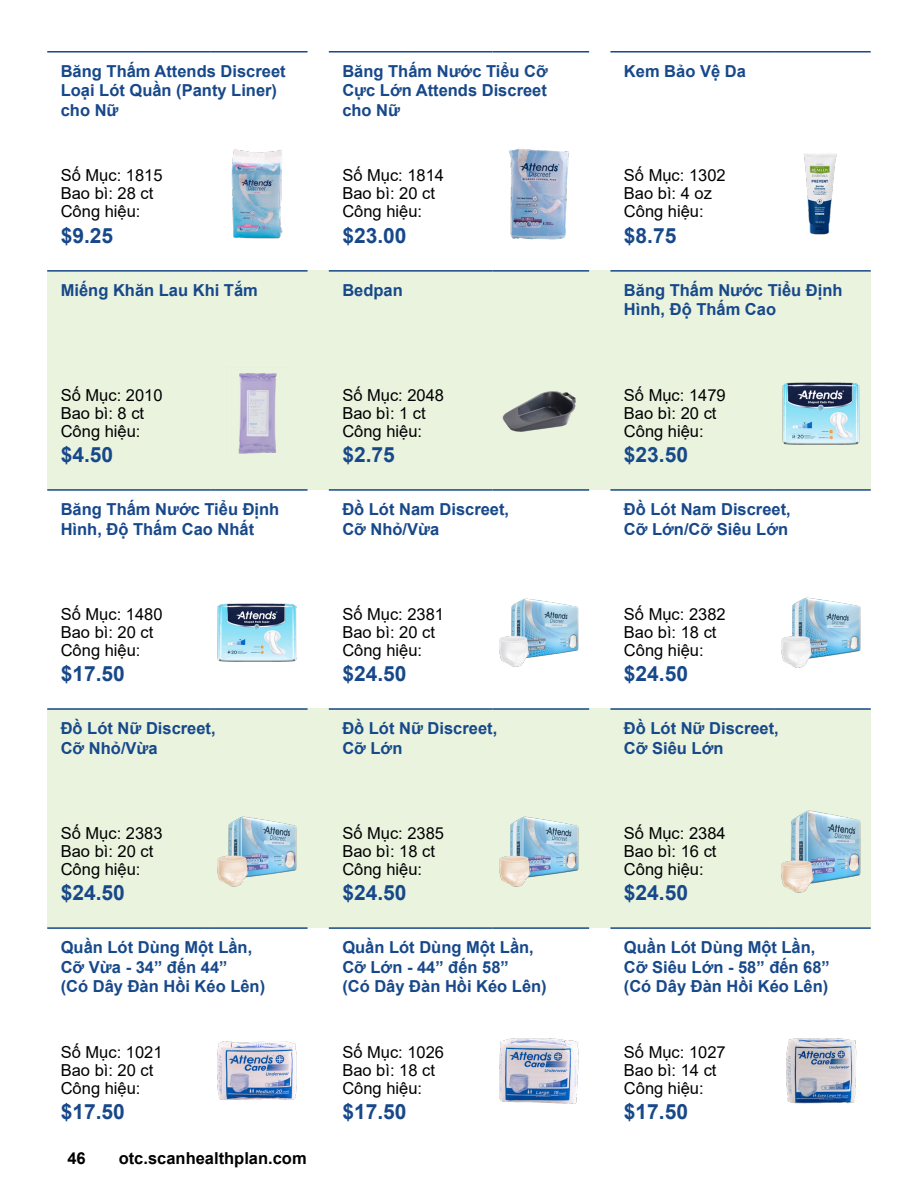
<style>
.page{position:relative;width:918px;height:1188px;background:#fff}
.page>*{position:absolute;margin:0;border:0;box-sizing:border-box;transform-origin:0 0}
.Price{font:700 21px "Arial";color:#17488a}
.Product_Name{font:700 16.5px/19.8px "Arial";color:#17488a}
.Product_Details{font:16.5px "Arial";color:#000}
.t1{font:700 16.5px "Arial";color:#000}
</style>
<div class="page">
<div style="left:47px;top:270px;width:824px;height:219px;background:#e9f3de"></div>
<div style="left:47px;top:708px;width:824px;height:219px;background:#e9f3de"></div>
<hr style="left:47px;top:51px;width:164px;height:2px;background:#17488a">
<hr style="left:211px;top:51px;width:97px;height:2px;background:#17488a">
<img style="left:231px;top:149px;width:52px;height:90px">
<hr style="left:329px;top:51px;width:163px;height:2px;background:#17488a">
<hr style="left:492px;top:51px;width:97px;height:2px;background:#17488a">
<img style="left:508px;top:148px;width:62px;height:92px">
<hr style="left:47px;top:270px;width:164px;height:2px;background:#17488a">
<hr style="left:211px;top:270px;width:97px;height:2px;background:#17488a">
<img style="left:238px;top:373px;width:39px;height:81px">
<hr style="left:329px;top:270px;width:163px;height:2px;background:#17488a">
<hr style="left:492px;top:270px;width:97px;height:2px;background:#17488a">
<img style="left:502px;top:391px;width:74px;height:41px">
<hr style="left:47px;top:489px;width:164px;height:2px;background:#17488a">
<hr style="left:211px;top:489px;width:97px;height:2px;background:#17488a">
<img style="left:217px;top:603px;width:80px;height:59px">
<hr style="left:329px;top:489px;width:163px;height:2px;background:#17488a">
<hr style="left:492px;top:489px;width:97px;height:2px;background:#17488a">
<img style="left:499px;top:598px;width:80px;height:69px">
<hr style="left:610px;top:489px;width:164px;height:2px;background:#17488a">
<hr style="left:774px;top:489px;width:97px;height:2px;background:#17488a">
<img style="left:781px;top:597px;width:80px;height:71px">
<hr style="left:47px;top:708px;width:164px;height:2px;background:#17488a">
<hr style="left:211px;top:708px;width:97px;height:2px;background:#17488a">
<img style="left:217px;top:816px;width:80px;height:71px">
<hr style="left:329px;top:708px;width:163px;height:2px;background:#17488a">
<hr style="left:492px;top:708px;width:97px;height:2px;background:#17488a">
<img style="left:499px;top:816px;width:80px;height:71px">
<hr style="left:610px;top:708px;width:164px;height:2px;background:#17488a">
<hr style="left:774px;top:708px;width:97px;height:2px;background:#17488a">
<img style="left:781px;top:810px;width:80px;height:83px">
<hr style="left:47px;top:927px;width:164px;height:2px;background:#17488a">
<hr style="left:211px;top:927px;width:97px;height:2px;background:#17488a">
<img style="left:217px;top:1041px;width:80px;height:59px">
<hr style="left:329px;top:927px;width:163px;height:2px;background:#17488a">
<hr style="left:492px;top:927px;width:97px;height:2px;background:#17488a">
<img style="left:499px;top:1038px;width:80px;height:66px">
<hr style="left:610px;top:927px;width:164px;height:2px;background:#17488a">
<hr style="left:774px;top:927px;width:97px;height:2px;background:#17488a">
<img style="left:786px;top:1038px;width:71px;height:66px">
<hr style="left:610px;top:270px;width:164px;height:2px;background:#17488a">
<hr style="left:774px;top:270px;width:97px;height:2px;background:#17488a">
<img style="left:782px;top:382px;width:78px;height:63px">
<hr style="left:610px;top:51px;width:164px;height:2px;background:#17488a">
<hr style="left:774px;top:51px;width:97px;height:2px;background:#17488a">
<img style="left:804px;top:154px;width:33px;height:81px">
<p class="Product_Name" style="left:61px;top:61px;width:226px">Băng Thấm Attends Discreet<br>Loại Lót Quần (Panty Liner) cho Nữ</p>
<p class="Product_Details" style="left:61px;top:164px;width:103px">Số Mục: 1815</p>
<p class="Product_Details" style="left:61px;top:182px;width:94px">Bao bì: 28 ct</p>
<p class="Product_Details" style="left:61px;top:200px;width:81px">Công hiệu:</p>
<p class="Price" style="left:61px;top:221px;width:54px">$9.25</p>
<p class="Product_Name" style="left:61px;top:280px;width:199px">Miếng Khăn Lau Khi Tắm</p>
<p class="Product_Details" style="left:61px;top:383px;width:103px">Số Mục: 2010</p>
<p class="Product_Details" style="left:61px;top:401px;width:85px">Bao bì: 8 ct</p>
<p class="Product_Details" style="left:61px;top:419px;width:81px">Công hiệu:</p>
<p class="Price" style="left:61px;top:440px;width:54px">$4.50</p>
<p class="Product_Name" style="left:61px;top:499px;width:220px">Băng Thấm Nước Tiểu Định<br>Hình, Độ Thấm Cao Nhất</p>
<p class="Product_Details" style="left:61px;top:603px;width:103px">Số Mục: 1480</p>
<p class="Product_Details" style="left:61px;top:621px;width:94px">Bao bì: 20 ct</p>
<p class="Product_Details" style="left:61px;top:639px;width:81px">Công hiệu:</p>
<p class="Price" style="left:61px;top:659px;width:66px">$17.50</p>
<p class="Product_Name" style="left:61px;top:718px;width:156px">Đồ Lót Nữ Discreet,<br>Cỡ Nhỏ/Vừa</p>
<p class="Product_Details" style="left:61px;top:822px;width:103px">Số Mục: 2383</p>
<p class="Product_Details" style="left:61px;top:840px;width:94px">Bao bì: 20 ct</p>
<p class="Product_Details" style="left:61px;top:858px;width:81px">Công hiệu:</p>
<p class="Price" style="left:61px;top:878px;width:66px">$24.50</p>
<p class="Product_Name" style="left:61px;top:937px;width:206px">Quần Lót Dùng Một Lần,<br>Cỡ Vừa - 34” đến 44”<br>(Có Dây Đàn Hồi Kéo Lên)</p>
<p class="Product_Details" style="left:61px;top:1041px;width:103px">Số Mục: 1021</p>
<p class="Product_Details" style="left:61px;top:1059px;width:94px">Bao bì: 20 ct</p>
<p class="Product_Details" style="left:61px;top:1077px;width:81px">Công hiệu:</p>
<p class="Price" style="left:61px;top:1097px;width:66px">$17.50</p>
<p class="t1" style="left:67px;top:1147px;width:20px">46</p>
<p class="t1" style="left:119px;top:1147px;width:189px">otc.scanhealthplan.com</p>
<p class="Product_Name" style="left:342px;top:61px;width:207px;text-align:justify">Băng Thấm Nước Tiểu Cỡ Cực Lớn Attends Discreet cho Nữ</p>
<p class="Product_Details" style="left:342px;top:164px;width:103px">Số Mục: 1814</p>
<p class="Product_Details" style="left:342px;top:182px;width:94px">Bao bì: 20 ct</p>
<p class="Product_Details" style="left:342px;top:200px;width:81px">Công hiệu:</p>
<p class="Price" style="left:342px;top:221px;width:66px">$23.00</p>
<p class="Product_Name" style="left:342px;top:280px;width:62px">Bedpan</p>
<p class="Product_Details" style="left:342px;top:383px;width:103px">Số Mục: 2048</p>
<p class="Product_Details" style="left:342px;top:401px;width:85px">Bao bì: 1 ct</p>
<p class="Product_Details" style="left:342px;top:419px;width:81px">Công hiệu:</p>
<p class="Price" style="left:342px;top:440px;width:54px">$2.75</p>
<p class="Product_Name" style="left:342px;top:499px;width:168px">Đồ Lót Nam Discreet,<br>Cỡ Nhỏ/Vừa</p>
<p class="Product_Details" style="left:342px;top:603px;width:103px">Số Mục: 2381</p>
<p class="Product_Details" style="left:342px;top:621px;width:94px">Bao bì: 20 ct</p>
<p class="Product_Details" style="left:342px;top:639px;width:81px">Công hiệu:</p>
<p class="Price" style="left:342px;top:659px;width:66px">$24.50</p>
<p class="Product_Name" style="left:342px;top:718px;width:156px">Đồ Lót Nữ Discreet,<br>Cỡ Lớn</p>
<p class="Product_Details" style="left:342px;top:822px;width:103px">Số Mục: 2385</p>
<p class="Product_Details" style="left:342px;top:840px;width:94px">Bao bì: 18 ct</p>
<p class="Product_Details" style="left:342px;top:858px;width:81px">Công hiệu:</p>
<p class="Price" style="left:342px;top:878px;width:66px">$24.50</p>
<p class="Product_Name" style="left:342px;top:937px;width:206px">Quần Lót Dùng Một Lần,<br>Cỡ Lớn - 44” đến 58”<br>(Có Dây Đàn Hồi Kéo Lên)</p>
<p class="Product_Details" style="left:342px;top:1041px;width:103px">Số Mục: 1026</p>
<p class="Product_Details" style="left:342px;top:1059px;width:94px">Bao bì: 18 ct</p>
<p class="Product_Details" style="left:342px;top:1077px;width:81px">Công hiệu:</p>
<p class="Price" style="left:342px;top:1097px;width:66px">$17.50</p>
<p class="Product_Name" style="left:624px;top:61px;width:123px">Kem Bảo Vệ Da</p>
<p class="Product_Details" style="left:624px;top:164px;width:103px">Số Mục: 1302</p>
<p class="Product_Details" style="left:624px;top:182px;width:90px">Bao bì: 4 oz</p>
<p class="Product_Details" style="left:624px;top:200px;width:81px">Công hiệu:</p>
<p class="Price" style="left:624px;top:221px;width:54px">$8.75</p>
<p class="Product_Name" style="left:624px;top:280px;width:220px">Băng Thấm Nước Tiểu Định<br>Hình, Độ Thấm Cao</p>
<p class="Product_Details" style="left:624px;top:383px;width:103px">Số Mục: 1479</p>
<p class="Product_Details" style="left:624px;top:401px;width:94px">Bao bì: 20 ct</p>
<p class="Product_Details" style="left:624px;top:419px;width:81px">Công hiệu:</p>
<p class="Price" style="left:624px;top:440px;width:66px">$23.50</p>
<p class="Product_Name" style="left:624px;top:499px;width:168px">Đồ Lót Nam Discreet,<br>Cỡ Lớn/Cỡ Siêu Lớn</p>
<p class="Product_Details" style="left:624px;top:603px;width:103px">Số Mục: 2382</p>
<p class="Product_Details" style="left:624px;top:621px;width:94px">Bao bì: 18 ct</p>
<p class="Product_Details" style="left:624px;top:639px;width:81px">Công hiệu:</p>
<p class="Price" style="left:624px;top:659px;width:66px">$24.50</p>
<p class="Product_Name" style="left:624px;top:718px;width:156px">Đồ Lót Nữ Discreet,<br>Cỡ Siêu Lớn</p>
<p class="Product_Details" style="left:624px;top:822px;width:103px">Số Mục: 2384</p>
<p class="Product_Details" style="left:624px;top:840px;width:94px">Bao bì: 16 ct</p>
<p class="Product_Details" style="left:624px;top:858px;width:81px">Công hiệu:</p>
<p class="Price" style="left:624px;top:878px;width:66px">$24.50</p>
<p class="Product_Name" style="left:624px;top:937px;width:207px">Quần Lót Dùng Một Lần,<br>Cỡ Siêu Lớn - 58” đến 68” (Có Dây Đàn Hồi Kéo Lên)</p>
<p class="Product_Details" style="left:624px;top:1041px;width:103px">Số Mục: 1027</p>
<p class="Product_Details" style="left:624px;top:1059px;width:94px">Bao bì: 14 ct</p>
<p class="Product_Details" style="left:624px;top:1077px;width:81px">Công hiệu:</p>
<p class="Price" style="left:624px;top:1097px;width:66px">$17.50</p>
</div>
